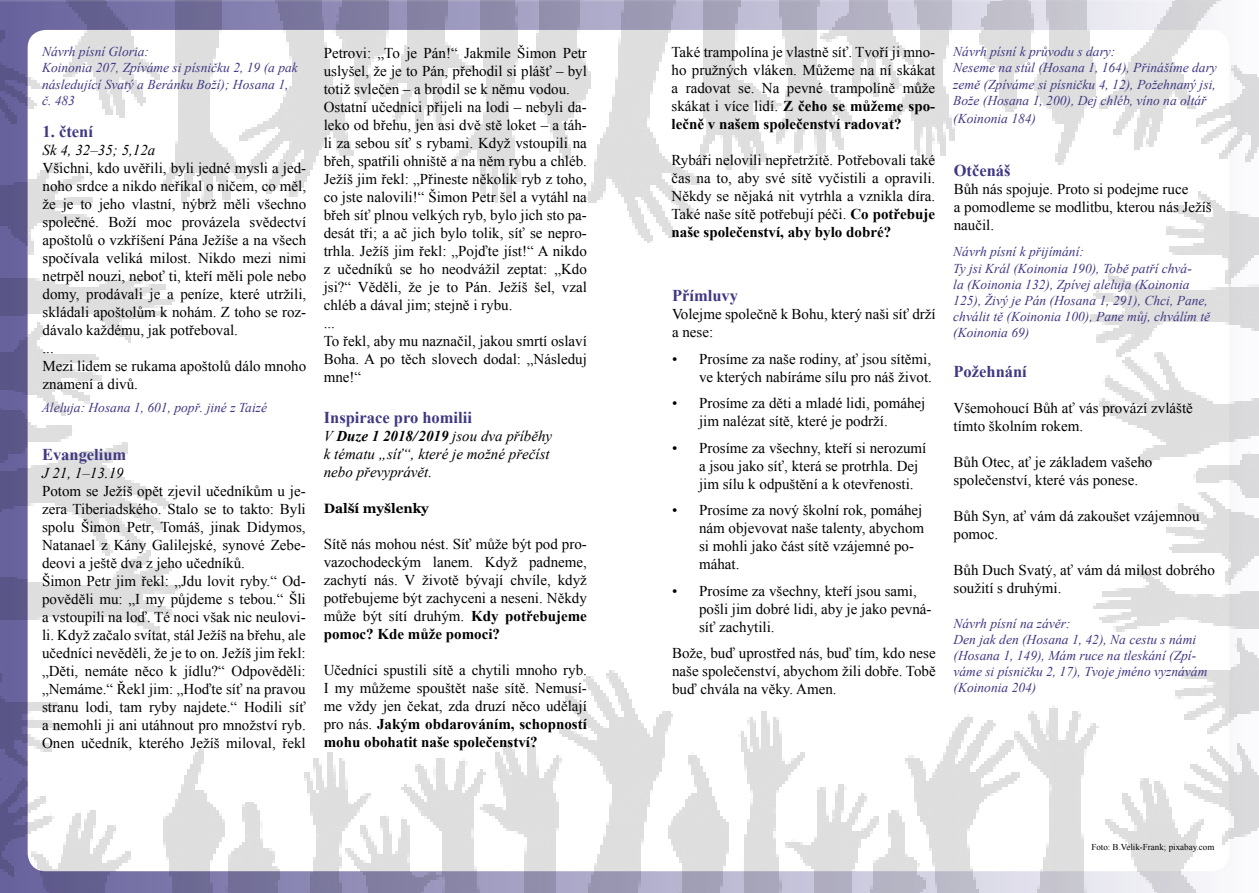
<style>
.page{position:relative;width:1259px;height:893px;background:#fff}
.page>*{position:absolute;margin:0;border:0;box-sizing:border-box;transform-origin:0 0}
.t1{font:700 16.5px "Times New Roman";color:#3f3882}
.t2{font:15px/18px "Times New Roman";color:#000}
.t3{font:italic 15px/18px "Times New Roman";color:#000}
.t4{font:italic 13.5px/16.2px "Times New Roman";color:#3f3882}
.t5{font:700 13.5px "Georgia";color:#000}
.t6{font:9px "Times New Roman";color:#000}
.s1{font-weight:700}
</style>
<div class="page">
<img style="left:0;top:0;width:1259px;height:893px">
<p class="t4" style="left:42px;top:43px;width:257px">Návrh písní Gloria:<br>Koinonia 207, Zpíváme si písničku 2, 19 (a pak následující Svatý a Beránku Boží); Hosana 1, č. 483</p>
<p class="t1" style="left:43px;top:120px;width:52px">1. čtení</p>
<p class="t3" style="left:43px;top:140px;width:114px">Sk 4, 32–35; 5,12a</p>
<p class="t2" style="left:43px;top:159px;width:265px">Všichni, kdo uvěřili, byli jedné mysli a jed&shy;noho srdce a nikdo neříkal o ničem, co měl, že je to jeho vlastní, nýbrž měli všechno společné. Boží moc provázela svědectví apoštolů o vzkříšení Pána Ježíše a na všech spočívala veliká milost. Nikdo mezi nimi netrpěl nouzi, neboť ti, kteří měli pole nebo domy, prodávali je a peníze, které utržili, skládali apoštolům k nohám. Z toho se roz&shy;dávalo každému, jak potřeboval.<br>...<br>Mezi lidem se rukama apoštolů dálo mnoho znamení a divů.</p>
<p class="t4" style="left:42px;top:399px;width:227px">Aleluja: Hosana 1, 601, popř. jiné z Taizé</p>
<p class="t1" style="left:42px;top:443px;width:86px">Evangelium</p>
<p class="t3" style="left:42px;top:464px;width:83px">J 21, 1–13.19</p>
<p class="t2" style="left:42px;top:482px;width:265px">Potom se Ježíš opět zjevil učedníkům u je&shy;zera Tiberiadského. Stalo se to takto: Byli spolu Šimon Petr, Tomáš, jinak Didymos, Natanael z Kány Galilejské, synové Zebe&shy;deovi a ještě dva z jeho učedníků.<br>Šimon Petr jim řekl: „Jdu lovit ryby.“ Od&shy;pověděli mu: „I my půjdeme s tebou.“ Šli a vstoupili na loď. Té noci však nic neulovi&shy;li. Když začalo svítat, stál Ježíš na břehu, ale učedníci nevěděli, že je to on. Ježíš jim řekl: „Děti, nemáte něco k jídlu?“ Odpověděli: „Nemáme.“ Řekl jim: „Hoďte síť na pravou stranu lodi, tam ryby najdete.“ Hodili síť a nemohli ji ani utáhnout pro množství ryb.<br>Onen učedník, kterého Ježíš miloval, řekl</p>
<p class="t2" style="left:324px;top:43px;width:265px">Petrovi: „To je Pán!“ Jakmile Šimon Petr uslyšel, že je to Pán, přehodil si plášť – byl totiž svlečen – a brodil se k němu vodou.<br>Ostatní učedníci přijeli na lodi – nebyli da&shy;leko od břehu, jen asi dvě stě loket – a táh&shy;li za sebou síť s rybami. Když vstoupili na břeh, spatřili ohniště a na něm rybu a chléb.<br>Ježíš jim řekl: „Přineste několik ryb z toho, co jste nalovili!“ Šimon Petr šel a vytáhl na břeh síť plnou velkých ryb, bylo jich sto pa&shy;desát tři; a ač jich bylo tolik, síť se nepro&shy;trhla. Ježíš jim řekl: „Pojďte jíst!“ A nikdo z učedníků se ho neodvážil zeptat: „Kdo jsi?“ Věděli, že je to Pán. Ježíš šel, vzal chléb a dával jim; stejně i rybu.<br>...<br>To řekl, aby mu naznačil, jakou smrtí oslaví Boha. A po těch slovech dodal: „Následuj mne!“</p>
<p class="t1" style="left:324px;top:406px;width:150px">Inspirace pro homilii</p>
<p class="t3" style="left:324px;top:426px;width:230px">V <span class="s1">Duze 1 2018/ 2019</span> jsou dva příběhy k tématu „síť“, které je možné přečíst nebo převyprávět.</p>
<p class="t5" style="left:324px;top:499px;width:107px">Další myšlenky</p>
<p class="t2" style="left:324px;top:534px;width:265px;text-align:justify">Sítě nás mohou nést. Síť může být pod pro&shy;vazochodeckým lanem. Když padneme, zachytí nás. V životě bývají chvíle, když potřebujeme být zachyceni a neseni. Někdy může být sítí druhým. <span class="s1">Kdy potřebujeme pomoc? Kde může pomoci?</span></p>
<p class="t2" style="left:324px;top:660px;width:265px;text-align:justify">Učedníci spustili sítě a chytili mnoho ryb.<br>I my můžeme spouštět naše sítě. Nemusí&shy;me vždy jen čekat, zda druzí něco udělají pro nás. <span class="s1">Jakým obdarováním, schopností mohu obohatit naše společenství?</span></p>
<p class="t2" style="left:671px;top:43px;width:265px;text-align:justify">Také trampolína je vlastně síť. Tvoří ji mno&shy;ho pružných vláken. Můžeme na ní skákat a radovat se. Na pevné trampolíně může skákat i více lidí. <span class="s1">Z čeho se můžeme spo&shy;lečně v našem společenství radovat?</span></p>
<p class="t2" style="left:671px;top:151px;width:265px;text-align:justify">Rybáři nelovili nepřetržitě. Potřebovali také čas na to, aby své sítě vyčistili a opravili.<br>Někdy se nějaká nit vytrhla a vznikla díra.<br>Také naše sítě potřebují péči. <span class="s1">Co potřebuje naše společenství, aby bylo dobré?</span></p>
<p class="t1" style="left:672px;top:284px;width:67px">Přímluvy</p>
<p class="t2" style="left:672px;top:305px;width:265px">Volejme společně k Bohu, který naši síť drží a nese:</p>
<p class="t2" style="left:672px;top:350px;width:261px;text-align:right">• Prosíme za naše rodiny, ať jsou sítěmi, ve kterých nabíráme sílu pro náš život.</p>
<p class="t2" style="left:699px;top:394px;width:228px;text-indent:-27px">• Prosíme za děti a mladé lidi, pomáhej jim nalézat sítě, které je podrží.</p>
<p class="t2" style="left:699px;top:439px;width:229px;text-indent:-27px">• Prosíme za všechny, kteří si nerozumí a jsou jako síť, která se protrhla. Dej jim sílu k odpuštění a k otevřenosti.</p>
<p class="t2" style="left:699px;top:501px;width:227px;text-indent:-27px">• Prosíme za nový školní rok, pomáhej nám objevovat naše talenty, abychom si mohli jako část sítě vzájemné po&shy;máhat.</p>
<p class="t2" style="left:699px;top:582px;width:234px;text-indent:-27px">• Prosíme za všechny, kteří jsou sami, pošli jim dobré lidi, aby je jako pevná&shy;síť zachytili.</p>
<p class="t2" style="left:672px;top:644px;width:265px;text-align:justify">Bože, buď uprostřed nás, buď tím, kdo nese naše společenství, abychom žili dobře. Tobě buď chvála na věky. Amen.</p>
<p class="t4" style="left:953px;top:43px;width:265px">Návrh písní k průvodu s dary:<br>Neseme na stůl (Hosana 1, 164), Přinášíme dary země (Zpíváme si písničku 4, 12), Požehnaný jsi, Bože (Hosana 1, 200), Dej chléb, víno na oltář</p>
<p class="t4" style="left:953px;top:110px;width:84px">(Koinonia 184)</p>
<p class="t1" style="left:953px;top:159px;width:58px">Otčenáš</p>
<p class="t2" style="left:953px;top:180px;width:259px">Bůh nás spojuje. Proto si podejme ruce<br>a pomodleme se modlitbu, kterou nás Ježíš naučil.</p>
<p class="t4" style="left:953px;top:243px;width:258px">Návrh písní k přijímání:<br>Ty jsi Král (Koinonia 190), Tobě patří chvá-<br>la (Koinonia 132), Zpívej aleluja (Koinonia 125), Živý je Pán (Hosana 1, 291), Chci, Pane, chválit tě (Koinonia 100), Pane můj, chválím tě (Koinonia 69)</p>
<p class="t1" style="left:953px;top:360px;width:75px">Požehnání</p>
<p class="t2" style="left:953px;top:399px;width:241px">Všemohoucí Bůh ať vás provází zvláště tímto školním rokem.</p>
<p class="t2" style="left:953px;top:453px;width:200px">Bůh Otec, ať je základem vašeho společenství, které vás ponese.</p>
<p class="t2" style="left:953px;top:507px;width:247px">Bůh Syn, ať vám dá zakoušet vzájemnou pomoc.</p>
<p class="t2" style="left:953px;top:561px;width:263px">Bůh Duch Svatý, ať vám dá milost dobrého soužití s druhými.</p>
<p class="t4" style="left:953px;top:615px;width:255px">Návrh písní na závěr:<br>Den jak den (Hosana 1, 42), Na cestu s námi (Hosana 1, 149), Mám ruce na tleskání (Zpí&shy;váme si písničku 2, 17), Tvoje jméno vyznávám (Koinonia 204)</p>
<p class="t6" style="left:1091px;top:840px;width:124px">Foto: B.Velik-Frank; pixabay.com</p>
</div>
